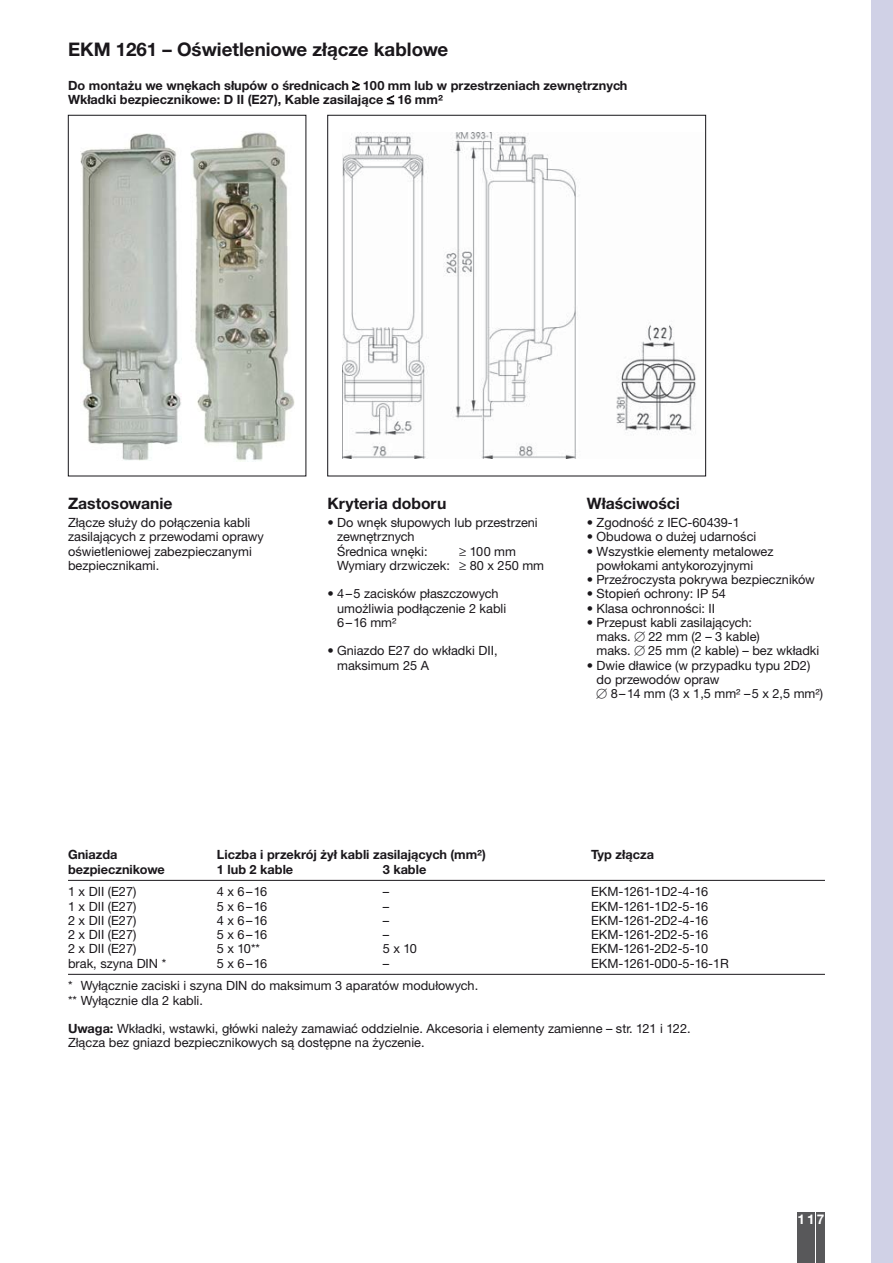
<style>
.page{position:relative;width:893px;height:1263px;background:#fff}
.page>*{position:absolute;margin:0;border:0;box-sizing:border-box;transform-origin:0 0}
.t1{font:700 18.75px "Helvetica Neue CE";color:#1a171b}
.t2{font:700 15.75px "Helvetica Neue CE";color:#1a171b}
.t3{font:700 13.5px "Helvetica Neue CE";color:#fff}
.t4{font:12.75px/14.2px "Helvetica Neue CE";color:#1a171b}
.t5{font:700 12.75px/14.2px "Helvetica Neue CE";color:#1a171b}
.s1{font-family:"Mathematical Pi One";color:#161519}
.s2{font-weight:700}
</style>
<div class="page">
<div style="left:871px;top:0;width:21px;height:1263px;background:#d0d1e6"></div>
<div style="left:806px;top:1212px;width:9px;height:51px;background:#58585a"></div>
<div style="left:796px;top:1212px;width:9px;height:51px;background:#58585a"></div>
<div style="left:816px;top:1212px;width:9px;height:51px;background:#58585a"></div>
<img style="left:81px;top:133px;width:101px;height:328px">
<div style="left:68px;top:115px;width:238px;height:361px;border:1px solid #161519"></div>
<img style="left:190px;top:132px;width:105px;height:330px">
<hr style="left:68px;top:880px;width:757px;height:1px;background:#1a171b">
<hr style="left:68px;top:974px;width:757px;height:1px;background:#1a171b">
<img style="left:343px;top:133px;width:353px;height:325px">
<div style="left:327px;top:115px;width:379px;height:361px;border:1px solid #161519"></div>
<h1 class="t1" style="left:68px;top:43px;width:382px">EKM 1261 – Oświetleniowe złącze kablowe</h1>
<p class="t5" style="left:68px;top:79px;width:561px">Do montażu we wnękach słupów o średnicach ≥ 100 mm lub w przestrzeniach zewnętrznych<br>Wkładki bezpiecznikowe: D II (E27), Kable zasilające ≤ 16 mm²</p>
<p class="t2" style="left:68px;top:497px;width:106px">Zastosowanie</p>
<p class="t4" style="left:68px;top:517px;width:197px">Złącze służy do połączenia kabli zasilających z przewodami oprawy oświetleniowej zabezpieczanymi bezpiecznikami.</p>
<p class="t2" style="left:327px;top:497px;width:120px">Kryteria doboru</p>
<p class="t4" style="left:337px;top:517px;width:202px;text-indent:-10px">• Do wnęk słupowych lub przestrzeni zewnętrznych<br>Średnica wnęki:</p>
<p class="t4" style="left:337px;top:545px;width:208px;text-indent:122px">≥ 100 mm<br>Wymiary drzwiczek: ≥ 80 x 250 mm</p>
<p class="t4" style="left:337px;top:588px;width:171px;text-indent:-10px">• 4–5 zacisków płaszczowych umożliwia podłączenie 2 kabli<br>6–16 mm²</p>
<p class="t4" style="left:337px;top:645px;width:162px;text-indent:-10px">• Gniazdo E27 do wkładki DII, maksimum 25 A</p>
<p class="t2" style="left:587px;top:497px;width:95px">Właściwości</p>
<p class="t4" style="left:587px;top:517px;width:155px">• Zgodność z IEC-60439-1</p>
<p class="t4" style="left:587px;top:531px;width:171px">• Obudowa o dużej udarności</p>
<p class="t4" style="left:596px;top:545px;width:178px;text-indent:-10px">• Wszystkie elementy metalowez powłokami antykorozyjnymi</p>
<p class="t4" style="left:587px;top:574px;width:229px">• Przeźroczysta pokrywa bezpieczników</p>
<p class="t4" style="left:587px;top:588px;width:141px">• Stopień ochrony: IP 54</p>
<p class="t4" style="left:587px;top:602px;width:130px">• Klasa ochronności: II</p>
<p class="t4" style="left:596px;top:616px;width:224px;text-indent:-10px">• Przepust kabli zasilających:<br>maks. <span class="s1">-</span> 22 mm (2 – 3 kable)<br>maks. <span class="s1">-</span> 25 mm (2 kable) – bez wkładki</p>
<p class="t4" style="left:596px;top:659px;width:215px;text-indent:-10px">• Dwie dławice (w przypadku typu 2D2) do przewodów opraw</p>
<p class="t4" style="left:596px;top:688px;width:228px"><span class="s1">-</span> 8–14 mm (3 x 1,5 mm² –5 x 2,5 mm²)</p>
<p class="t5" style="left:68px;top:849px;width:51px">Gniazda</p>
<p class="t5" style="left:217px;top:849px;width:271px">Liczba i przekrój żył kabli zasilających (mm²)</p>
<p class="t5" style="left:591px;top:849px;width:64px">Typ złącza</p>
<p class="t5" style="left:68px;top:863px;width:98px">bezpiecznikowe</p>
<p class="t5" style="left:217px;top:863px;width:78px">1 lub 2 kable</p>
<p class="t5" style="left:383px;top:863px;width:45px">3 kable</p>
<p class="t4" style="left:68px;top:886px;width:70px">1 x DII (E27)</p>
<p class="t4" style="left:217px;top:886px;width:52px">4 x 6–16</p>
<p class="t4" style="left:383px;top:886px;width:8px">–</p>
<p class="t4" style="left:591px;top:886px;width:118px">EKM-1261-1D2-4-16</p>
<p class="t4" style="left:68px;top:900px;width:70px">1 x DII (E27)</p>
<p class="t4" style="left:217px;top:900px;width:52px">5 x 6–16</p>
<p class="t4" style="left:383px;top:900px;width:8px">–</p>
<p class="t4" style="left:591px;top:900px;width:118px">EKM-1261-1D2-5-16</p>
<p class="t4" style="left:68px;top:914px;width:70px">2 x DII (E27)</p>
<p class="t4" style="left:217px;top:914px;width:52px">4 x 6–16</p>
<p class="t4" style="left:383px;top:914px;width:8px">–</p>
<p class="t4" style="left:591px;top:914px;width:118px">EKM-1261-2D2-4-16</p>
<p class="t4" style="left:68px;top:928px;width:70px">2 x DII (E27)</p>
<p class="t4" style="left:217px;top:928px;width:52px">5 x 6–16</p>
<p class="t4" style="left:383px;top:928px;width:8px">–</p>
<p class="t4" style="left:591px;top:928px;width:118px">EKM-1261-2D2-5-16</p>
<p class="t4" style="left:68px;top:943px;width:70px">2 x DII (E27)</p>
<p class="t4" style="left:217px;top:943px;width:45px">5 x 10**</p>
<p class="t4" style="left:383px;top:943px;width:36px">5 x 10</p>
<p class="t4" style="left:591px;top:943px;width:118px">EKM-1261-2D2-5-10</p>
<p class="t4" style="left:68px;top:957px;width:100px">brak, szyna DIN *</p>
<p class="t4" style="left:217px;top:957px;width:52px">5 x 6–16</p>
<p class="t4" style="left:383px;top:957px;width:8px">–</p>
<p class="t4" style="left:591px;top:957px;width:139px">EKM-1261-0D0-5-16-1R</p>
<p class="t4" style="left:68px;top:980px;width:411px">* Wyłącznie zaciski i szyna DIN do maksimum 3 aparatów modułowych. ** Wyłącznie dla 2 kabli.</p>
<p class="t4" style="left:68px;top:1022px;width:624px"><span class="s2">Uwaga:</span> Wkładki, wstawki, główki należy zamawiać oddzielnie. Akcesoria i elementy zamienne – str. 121 i 122.<br>Złącza bez gniazd bezpiecznikowych są dostępne na życzenie.</p>
<p class="t3" style="left:797px;top:1215px;width:29px">117</p>
</div>
